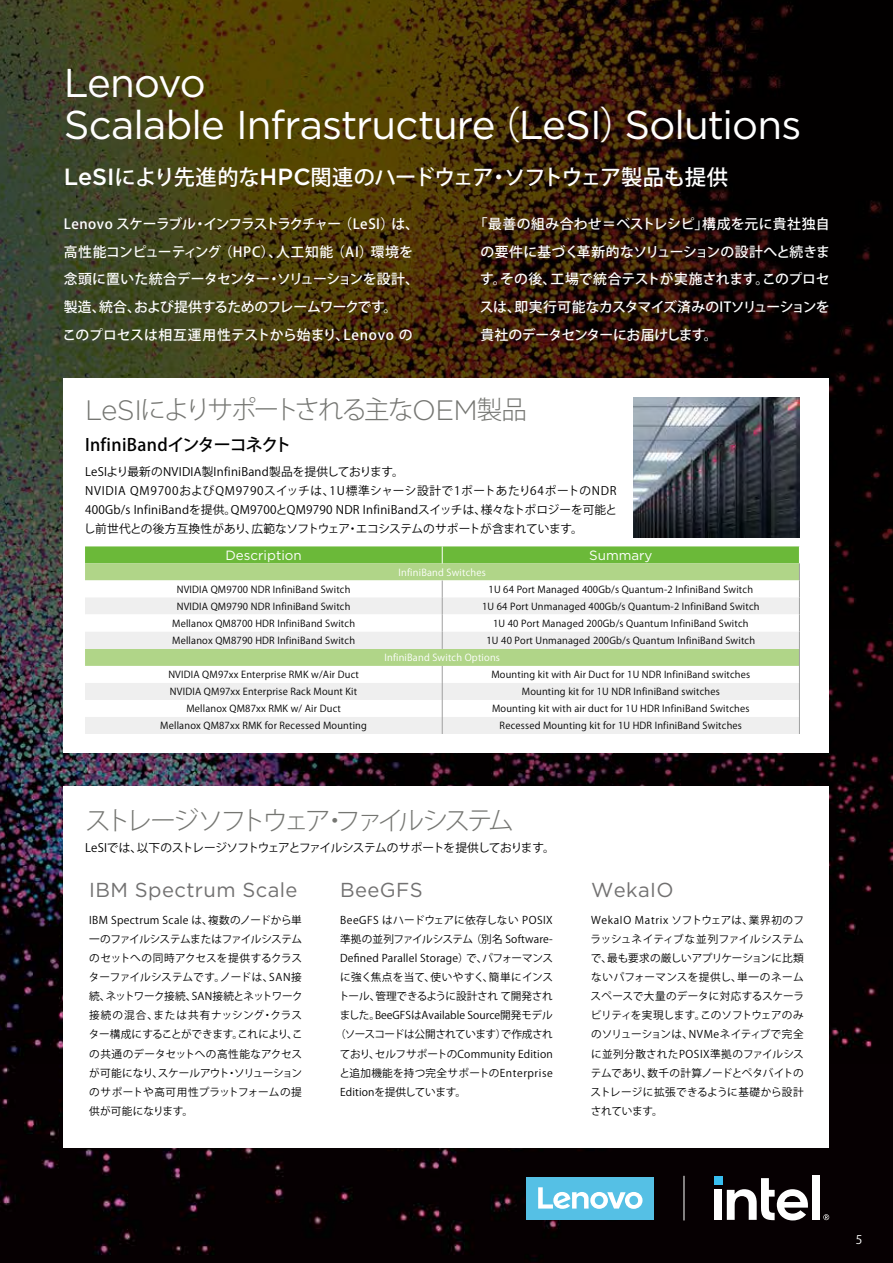
<style>
.page{position:relative;width:893px;height:1263px;background:#fff}
.page>*{position:absolute;margin:0;border:0;box-sizing:border-box;transform-origin:0 0}
.t1{font:40.2px/41.4px "Gotham";letter-spacing:-.02em;color:#fff}
.t2{font:300 25.5px "Koz Go Pro";letter-spacing:-.1em;color:#757672}
.t3{font:300 25.5px "Koz Go Pro";letter-spacing:-.145em;color:#757672}
.t4{font:500 21.3px "Koz Go Pro";letter-spacing:-.035em;color:#fff}
.t5{font:20.25px "Gotham";letter-spacing:.02em;color:#727171}
.t6{font:500 16.95px "Koz Go Pro";letter-spacing:.02em;color:#000}
.t7{font:500 13.8px/27.6px "Koz Go Pro";letter-spacing:-.02em;color:#fff}
.t8{font:13.35px "Gotham";color:#fff}
.t9{font:12px "Koz Go Pro";color:#fff}
.t10{font:11.7px/19.2px "Koz Go Pro";letter-spacing:.02em;color:#000}
.t11{font:11.7px "Koz Go Pro";letter-spacing:-.04em;color:#000}
.t12{font:10.65px/19.2px "Koz Go Pro";color:#000;text-align:justify}
.t13{font:10.65px "Koz Go Pro";letter-spacing:.03em;color:#000}
.t14{font:10.65px "Koz Go Pro";letter-spacing:.045em;color:#000}
.t15{font:10.65px "Koz Go Pro";letter-spacing:-.05em;color:#000}
.t16{font:10.65px "Koz Go Pro";letter-spacing:.025em;color:#000}
.t17{font:10.65px "Koz Go Pro";letter-spacing:-.02em;color:#000}
.t18{font:9.6px "Koz Go Pro";letter-spacing:.02em;color:#000}
.t19{font:9.6px "Koz Go Pro";letter-spacing:.02em;color:#fff}
.s1{font-family:"Koz Go Pro";font-size:38.25px}
.s2{font-family:"Gotham";font-size:23.4px}
.s3{font-family:"Gotham";font-size:28.05px}
</style>
<div class="page">
<div style="left:0;top:1063px;width:893px;height:200px;background:#060002"></div>
<img style="left:0;top:0;width:893px;height:1063px">
<div style="left:64px;top:378px;width:765px;height:375px;background:#fff"></div>
<div style="left:64px;top:787px;width:765px;height:361px;background:#fff"></div>
<svg style="left:85px;top:546px;width:715px;height:188px"></svg>
<img style="left:634px;top:398px;width:165px;height:140px">
<div style="left:714px;top:1176px;width:8px;height:9px;background:#37bef0"></div>
<div style="left:714px;top:1190px;width:8px;height:30px;background:#fff"></div>
<div style="left:812px;top:1176px;width:8px;height:44px;background:#fff"></div>
<svg style="left:727px;top:1178px;width:81px;height:42px"></svg>
<svg style="left:823px;top:1214px;width:6px;height:6px"></svg>
<div style="left:526px;top:1177px;width:128px;height:43px;background:#55c0e5"></div>
<svg style="left:538px;top:1187px;width:104px;height:22px"></svg>
<hr style="left:684px;top:1176px;width:1px;height:44px;background:#fff">
<h1 class="t1" style="left:64px;top:62px;width:739px">Lenovo<br>Scalable Infrastructure<span class="s1">（</span>LeSI<span class="s1">）</span>Solutions</h1>
<h3 class="t4" style="left:64px;top:163px;width:666px"><span class="s2">LeSI</span>により先進的な<span class="s2">HPC</span>関連のハードウェア・ソフトウェア製品も提供</h3>
<h3 class="t7" style="left:63px;top:211px;width:358px">Lenovo スケーラブル・インフラストラクチャー （LeSI）は、高性能コンピューティング （HPC）、人工知能 （AI）環境を念頭に置いた統合データセンター・ソリューションを設計、製造、統合、および提供するためのフレームワークです。<br>このプロセスは相互運用性テストから始まり、Lenovo の</h3>
<h3 class="t7" style="left:480px;top:211px;width:352px;text-align:justify;text-indent:-6px">「最善の組み合わせ＝ベストレシピ」構成を元に貴社独自の要件に基づく革新的なソリューションの設計へと続きます。その後、工場で統合テストが実施されます。このプロセスは、即実行可能なカスタマイズ済みのITソリューションを貴社のデータセンターにお届けします。</h3>
<h2 class="t2" style="left:85px;top:393px;width:444px"><span class="s3">LeSI</span>によりサポートされる主な<span class="s3">OEM</span>製品</h2>
<h3 class="t6" style="left:85px;top:434px;width:208px">InfiniBandインターコネクト</h3>
<p class="t10" style="left:84px;top:462px;width:535px">LeSIより最新のNVIDIA製InfiniBand製品を提供しております。<br>NVIDIA QM9700およびQM9790スイッチは、1U標準シャーシ設計で1ポートあたり64ポートのNDR 400Gb/s InfiniBandを提供。QM9700とQM9790 NDR InfiniBandスイッチは、様々なトポロジーを可能とし前世代との後方互換性があり、広範なソフトウェア・エコシステムのサポートが含まれています。</p>
<h3 class="t8" style="left:225px;top:546px;width:78px">Description</h3>
<h3 class="t8" style="left:589px;top:546px;width:65px">Summary</h3>
<p class="t19" style="left:399px;top:566px;width:89px">InfiniBand Switches</p>
<p class="t18" style="left:177px;top:583px;width:175px">NVIDIA QM9700 NDR InfiniBand Switch</p>
<p class="t18" style="left:489px;top:583px;width:266px">1U 64 Port Managed 400Gb/s Quantum-2 InfiniBand Switch</p>
<p class="t18" style="left:177px;top:600px;width:175px">NVIDIA QM9790 NDR InfiniBand Switch</p>
<p class="t18" style="left:482px;top:600px;width:279px">1U 64 Port Unmanaged 400Gb/s Quantum-2 InfiniBand Switch</p>
<p class="t18" style="left:172px;top:617px;width:184px">Mellanox QM8700 HDR InfiniBand Switch</p>
<p class="t18" style="left:493px;top:617px;width:257px">1U 40 Port Managed 200Gb/s Quantum InfiniBand Switch</p>
<p class="t18" style="left:172px;top:634px;width:184px">Mellanox QM8790 HDR InfiniBand Switch</p>
<p class="t18" style="left:486px;top:634px;width:270px">1U 40 Port Unmanaged 200Gb/s Quantum InfiniBand Switch</p>
<p class="t19" style="left:384px;top:651px;width:117px">InfiniBand Switch Options</p>
<p class="t18" style="left:168px;top:668px;width:192px">NVIDIA QM97xx Enterprise RMK w/Air Duct</p>
<p class="t18" style="left:491px;top:668px;width:260px">Mounting kit with Air Duct for 1U NDR InfiniBand switches</p>
<p class="t18" style="left:170px;top:685px;width:189px">NVIDIA QM97xx Enterprise Rack Mount Kit</p>
<p class="t18" style="left:522px;top:685px;width:199px">Mounting kit for 1U NDR InfiniBand switches</p>
<p class="t18" style="left:186px;top:702px;width:156px">Mellanox QM87xx RMK w/ Air Duct</p>
<p class="t18" style="left:492px;top:702px;width:259px">Mounting kit with air duct for 1U HDR InfiniBand Switches</p>
<p class="t18" style="left:160px;top:719px;width:208px">Mellanox QM87xx RMK for Recessed Mounting</p>
<p class="t18" style="left:500px;top:719px;width:244px">Recessed Mounting kit for 1U HDR InfiniBand Switches</p>
<h2 class="t3" style="left:85px;top:804px;width:430px">ストレージソフトウェア・ファイルシステム</h2>
<p class="t11" style="left:85px;top:840px;width:471px">LeSIでは、以下のストレージソフトウェアとファイルシステムのサポートを提供しております。</p>
<h3 class="t5" style="left:89px;top:877px;width:210px">IBM Spectrum Scale</h3>
<h3 class="t5" style="left:340px;top:877px;width:84px">BeeGFS</h3>
<h3 class="t5" style="left:591px;top:877px;width:84px">WekaIO</h3>
<p class="t12" style="left:89px;top:910px;width:216px">IBM Spectrum Scale は、複数のノードから単一のファイルシステムまたはファイルシステムのセットへの同時アクセスを提供するクラスターファイルシステムです。ノードは、SAN接続、ネットワーク接続、SAN接続とネットワーク接続の混合、または共有ナッシング・クラスター構成にすることができます。これにより、この共通のデータセットへの高性能なアクセスが可能になり、スケールアウト・ソリューションのサポートや高可用性プラットフォームの提供が可能になります。</p>
<p class="t14" style="left:340px;top:913px;width:214px">BeeGFS はハードウェアに依存しない POSIX</p>
<p class="t12" style="left:590px;top:910px;width:215px">WekaIO Matrix ソフトウェアは、業界初のフラッシュネイティブな並列ファイルシステムで、最も要求の厳しいアプリケーションに比類ないパフォーマンスを提供し、単一のネームスペースで大量のデータに対応するスケーラビリティを実現します。このソフトウェアのみのソリューションは、NVMeネイティブで完全に並列分散されたPOSIX準拠のファイルシステムであり、数千の計算ノードとペタバイトのストレージに拡張できるように基礎から設計されています。</p>
<p class="t12" style="left:340px;top:929px;width:214px">準拠の並列ファイルシステム （別名 Software-</p>
<p class="t12" style="left:340px;top:949px;width:214px">Defined Parallel Storage）で、パフォーマンス</p>
<p class="t16" style="left:340px;top:970px;width:214px">に強く焦点を当て、使いやすく、簡単にインス</p>
<p class="t17" style="left:339px;top:989px;width:216px">トール、管理できるように設計され て開発され</p>
<p class="t12" style="left:340px;top:1006px;width:215px">ました。BeeGFSはAvailable Source開発モデル</p>
<p class="t15" style="left:335px;top:1028px;width:219px">（ソースコードは公開されています）で作成され</p>
<p class="t12" style="left:340px;top:1044px;width:214px">ており、セルフサポートのCommunity Edition</p>
<p class="t13" style="left:339px;top:1066px;width:215px">と追加機能を持つ完全サポートのEnterprise</p>
<p class="t12" style="left:340px;top:1083px;width:127px">Editionを提供しています。</p>
<p class="t9" style="left:856px;top:1231px;width:8px">5</p>
</div>
